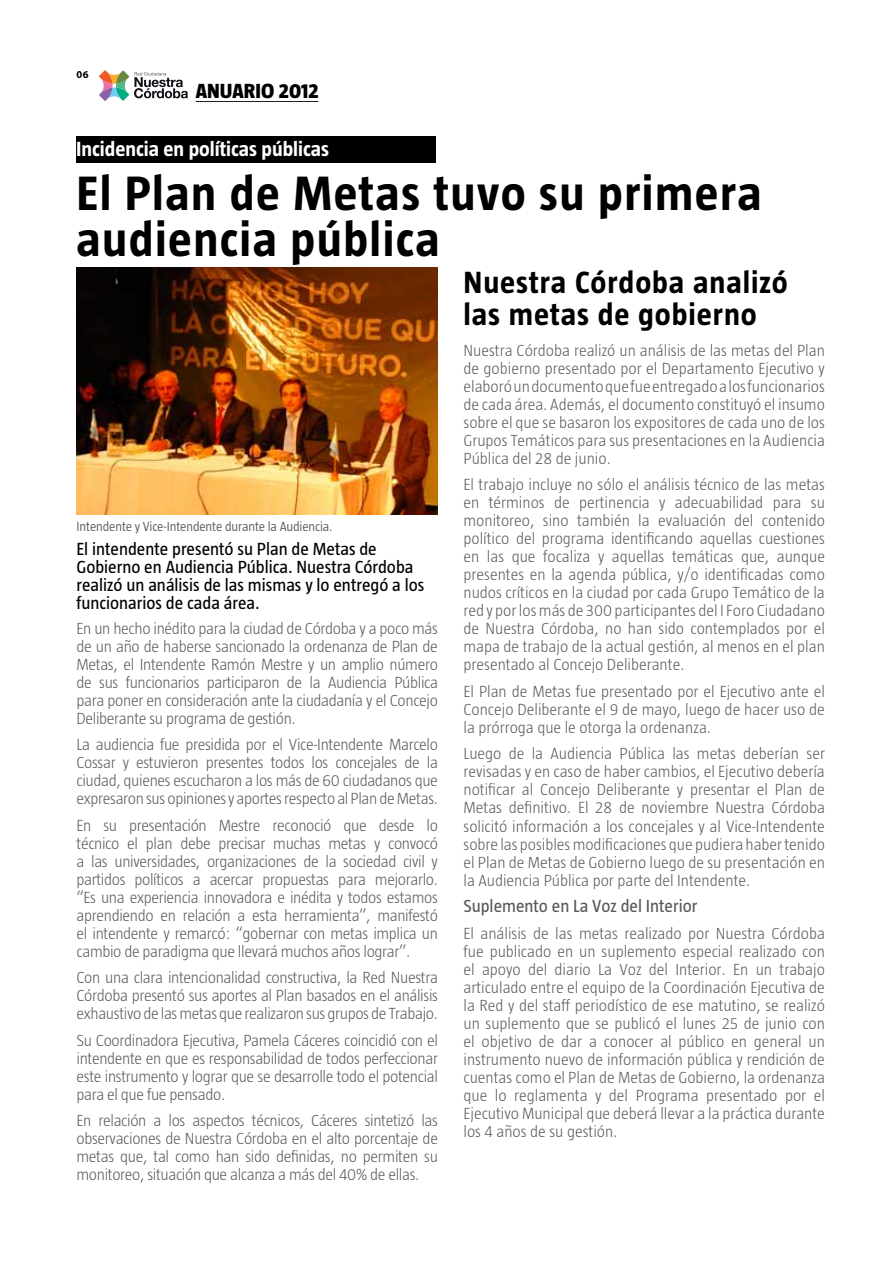
<style>
.page{position:relative;width:893px;height:1263px;background:#fff}
.page>*{position:absolute;margin:0;border:0;box-sizing:border-box;transform-origin:0 0}
.t1{font:700 49.5px/46.5px "Taz";letter-spacing:.03em;color:#000}
.t2{font:700 31.5px/31.5px "Taz";letter-spacing:.03em;color:#000}
.t3{font:700 21px "Taz";color:#fff}
.t4{font:800 21px "Taz";color:#000}
.t5{font:18px/18px "Taz";color:#000}
.t6{font:18px "Taz";color:#58595b}
.t7{font:300 16.5px/18px "Taz";letter-spacing:-.02em;color:#58595b;text-align:justify}
.t8{font:300 13.5px "Taz";letter-spacing:-.01em;color:#58595b}
.t9{font:700 10.5px "Myriad Pro";color:#000}
</style>
<div class="page">
<svg style="left:99px;top:70px;width:89px;height:31px"></svg>
<hr style="left:196px;top:101px;width:122px;height:1px;background:#000">
<div style="left:76px;top:136px;width:360px;height:26px;background:#000"></div>
<img style="left:77px;top:267px;width:361px;height:247px">
<p class="t9" style="left:77px;top:68px;width:14px">06</p>
<p class="t4" style="left:196px;top:79px;width:124px">ANUARIO 2012</p>
<p class="t3" style="left:76px;top:137px;width:254px">Incidencia en políticas públicas</p>
<h1 class="t1" style="left:76px;top:169px;width:687px">El Plan de Metas tuvo su primera audiencia pública</h1>
<p class="t8" style="left:77px;top:519px;width:258px">Intendente y Vice-Intendente durante la Audiencia.</p>
<p class="t5" style="left:77px;top:540px;width:349px">El intendente presentó su Plan de Metas de Gobierno en Audiencia Pública. Nuestra Córdoba realizó un análisis de las mismas y lo entregó a los funcionarios de cada área.</p>
<p class="t7" style="left:77px;top:619px;width:363px">En un hecho inédito para la ciudad de Córdoba y a poco más de un año de haberse sancionado la ordenanza de Plan de Metas, el Intendente Ramón Mestre y un amplio número de sus funcionarios participaron de la Audiencia Pública para poner en consideración ante la ciudadanía y el Concejo Deliberante su programa de gestión.</p>
<p class="t7" style="left:77px;top:735px;width:363px">La audiencia fue presidida por el Vice-Intendente Marcelo Cossar y estuvieron presentes todos los concejales de la ciudad, quienes escucharon a los más de 60 ciudadanos que expresaron sus opiniones y aportes respecto al Plan de Metas.</p>
<p class="t7" style="left:77px;top:816px;width:363px">En su presentación Mestre reconoció que desde lo técnico el plan debe precisar muchas metas y convocó a las universidades, organizaciones de la sociedad civil y partidos políticos a acercar propuestas para mejorarlo. “Es una experiencia innovadora e inédita y todos estamos aprendiendo en relación a esta herramienta”, manifestó el intendente y remarcó: “gobernar con metas implica un cambio de paradigma que llevará muchos años lograr”.</p>
<p class="t7" style="left:77px;top:968px;width:363px">Con una clara intencionalidad constructiva, la Red Nuestra Córdoba presentó sus aportes al Plan basados en el análisis exhaustivo de las metas que realizaron sus grupos de Trabajo.</p>
<p class="t7" style="left:77px;top:1031px;width:363px">Su Coordinadora Ejecutiva, Pamela Cáceres coincidió con el intendente en que es responsabilidad de todos perfeccionar este instrumento y lograr que se desarrolle todo el potencial para el que fue pensado.</p>
<p class="t7" style="left:77px;top:1111px;width:363px">En relación a los aspectos técnicos, Cáceres sintetizó las observaciones de Nuestra Córdoba en el alto porcentaje de metas que, tal como han sido definidas, no permiten su monitoreo, situación que alcanza a más del 40% de ellas.</p>
<h2 class="t2" style="left:463px;top:267px;width:326px">Nuestra Córdoba analizó las metas de gobierno</h2>
<p class="t7" style="left:463px;top:341px;width:363px">Nuestra Córdoba realizó un análisis de las metas del Plan de gobierno presentado por el Departamento Ejecutivo y elaboró un documento que fue entregado a los funcionarios de cada área. Además, el documento constituyó el insumo sobre el que se basaron los expositores de cada uno de los Grupos Temáticos para sus presentaciones en la Audiencia Pública del 28 de junio.</p>
<p class="t7" style="left:463px;top:476px;width:363px">El trabajo incluye no sólo el análisis técnico de las metas en términos de pertinencia y adecuabilidad para su monitoreo, sino también la evaluación del contenido político del programa identificando aquellas cuestiones en las que focaliza y aquellas temáticas que, aunque presentes en la agenda pública, y/o identificadas como nudos críticos en la ciudad por cada Grupo Temático de la red y por los más de 300 participantes del I Foro Ciudadano de Nuestra Córdoba, no han sido contemplados por el mapa de trabajo de la actual gestión, al menos en el plan presentado al Concejo Deliberante.</p>
<p class="t7" style="left:463px;top:682px;width:363px">El Plan de Metas fue presentado por el Ejecutivo ante el Concejo Deliberante el 9 de mayo, luego de hacer uso de la prórroga que le otorga la ordenanza.</p>
<p class="t7" style="left:463px;top:745px;width:363px">Luego de la Audiencia Pública las metas deberían ser revisadas y en caso de haber cambios, el Ejecutivo debería notificar al Concejo Deliberante y presentar el Plan de Metas definitivo. El 28 de noviembre Nuestra Córdoba solicitó información a los concejales y al Vice-Intendente sobre las posibles modificaciones que pudiera haber tenido el Plan de Metas de Gobierno luego de su presentación en la Audiencia Pública por parte del Intendente.</p>
<p class="t6" style="left:463px;top:896px;width:235px">Suplemento en La Voz del Interior</p>
<p class="t7" style="left:463px;top:924px;width:363px">El análisis de las metas realizado por Nuestra Córdoba fue publicado en un suplemento especial realizado con el apoyo del diario La Voz del Interior. En un trabajo articulado entre el equipo de la Coordinación Ejecutiva de la Red y del staff periodístico de ese matutino, se realizó un suplemento que se publicó el lunes 25 de junio con el objetivo de dar a conocer al público en general un instrumento nuevo de información pública y rendición de cuentas como el Plan de Metas de Gobierno, la ordenanza que lo reglamenta y del Programa presentado por el Ejecutivo Municipal que deberá llevar a la práctica durante los 4 años de su gestión.</p>
</div>
